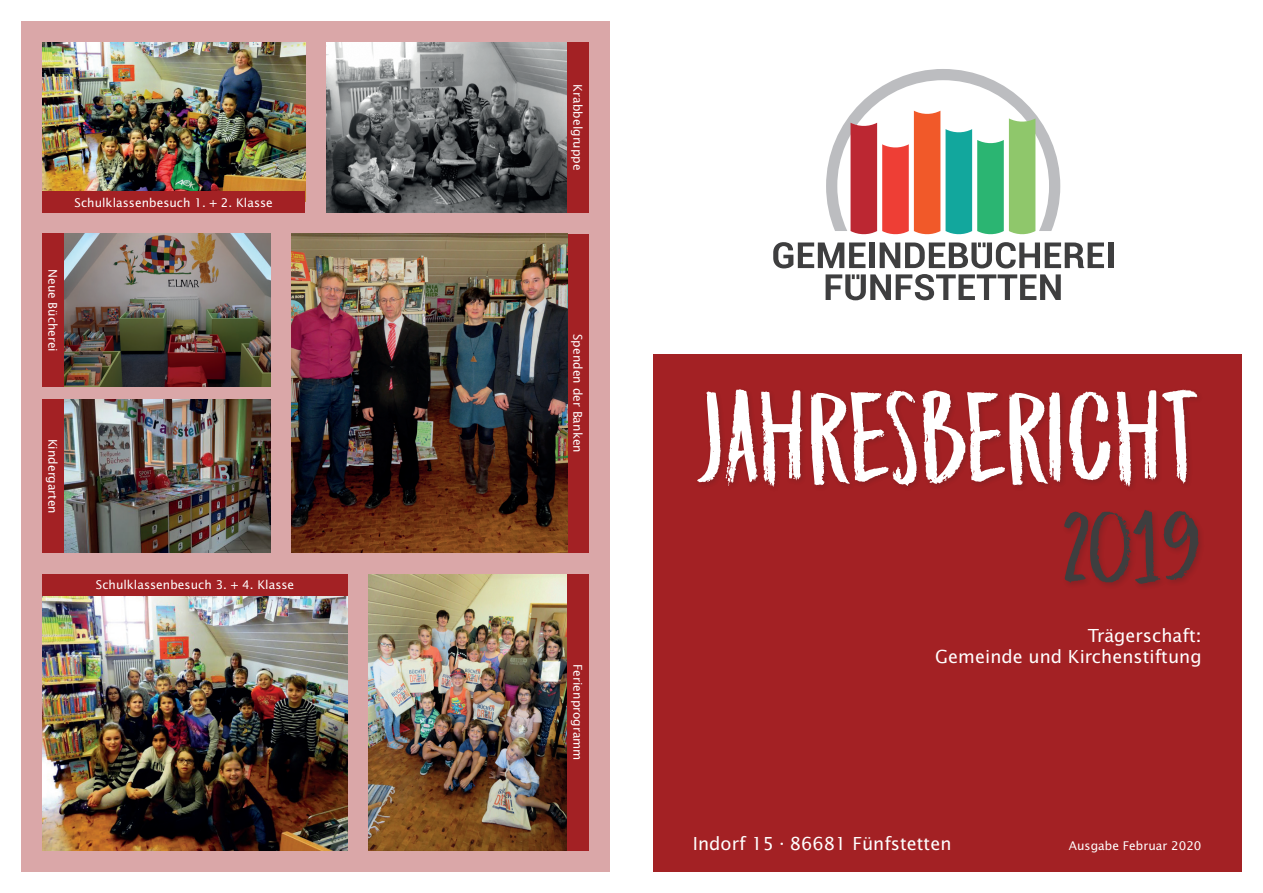
<style>
.page{position:relative;width:1263px;height:893px;background:#fff}
.page>*{position:absolute;margin:0;border:0;box-sizing:border-box;transform-origin:0 0}
.t1{font:133.65px "DK Midnight Chalker";letter-spacing:-.03em;color:#fff}
.t2{font:102.45px "DK Midnight Chalker";color:#3e3e3f}
.t3{font:18px/21.6px "Lucida Sans";color:#fff;text-align:right}
.t4{font:12px "Lucida Sans";color:#fff}
.s1{font-family:"Marion"}
</style>
<div class="page">
<div style="left:21px;top:21px;width:589px;height:851px;background:#daa7a8"></div>
<div style="left:653px;top:354px;width:589px;height:518px;background:#a32124"></div>
<div style="left:695px;top:387px;width:510px;height:204px;background:#231f20;opacity:.2"></div>
<img style="left:43px;top:43px;width:262px;height:148px">
<img style="left:43px;top:595px;width:305px;height:255px">
<img style="left:326px;top:43px;width:242px;height:170px">
<div style="left:43px;top:191px;width:262px;height:22px;background:#a32124"></div>
<img style="left:64px;top:234px;width:206px;height:153px">
<div style="left:43px;top:234px;width:21px;height:153px;background:#a32124"></div>
<img style="left:64px;top:400px;width:206px;height:153px">
<div style="left:43px;top:400px;width:21px;height:153px;background:#a32124"></div>
<img style="left:369px;top:574px;width:199px;height:276px">
<div style="left:568px;top:574px;width:21px;height:276px;background:#a32124"></div>
<div style="left:43px;top:574px;width:305px;height:21px;background:#a32124"></div>
<div style="left:568px;top:43px;width:21px;height:170px;background:#a32124"></div>
<div style="left:568px;top:234px;width:21px;height:319px;background:#a32124"></div>
<img style="left:291px;top:234px;width:277px;height:319px">
<svg style="left:826px;top:69px;width:234px;height:166px"></svg>
<svg style="left:773px;top:242px;width:92px;height:26px"></svg>
<div style="left:869px;top:242px;width:5px;height:26px;background:#3e3e3f"></div>
<div style="left:1108px;top:242px;width:5px;height:26px;background:#3e3e3f"></div>
<svg style="left:825px;top:274px;width:236px;height:26px"></svg>
<svg style="left:880px;top:242px;width:224px;height:26px"></svg>
<p class="t4" style="left:75px;top:195px;width:200px">Schulklassenbesuch 1. + 2. Klasse</p>
<p class="t4" style="left:60px;top:269px;width:84px;rotate:90deg">Neue Bücherei</p>
<p class="t4" style="left:60px;top:439px;width:77px;rotate:90deg">Kindergarten</p>
<p class="t4" style="left:96px;top:578px;width:200px">Schulklassenbesuch 3. + 4. Klasse</p>
<p class="t4" style="left:585px;top:84px;width:88px;rotate:90deg">Krabbelgruppe</p>
<p class="t4" style="left:585px;top:334px;width:120px;rotate:90deg">Spenden der Banken</p>
<p class="t4" style="left:585px;top:664px;width:98px;rotate:90deg">Ferienprogramm</p>
<h1 class="t1" style="left:693px;top:363px;width:510px">JAHRESBERICHT</h1>
<h2 class="t2" style="left:1061px;top:489px;width:142px">2019</h2>
<h3 class="t3" style="left:935px;top:624px;width:268px">Trägerschaft:<br>Gemeinde und Kirchenstiftung</h3>
<h3 class="t3" style="left:693px;top:833px;width:260px">Indorf 15 <span class="s1">·</span> 86681 Fünfstetten</h3>
<p class="t4" style="left:1069px;top:839px;width:134px">Ausgabe Februar 2020</p>
</div>
